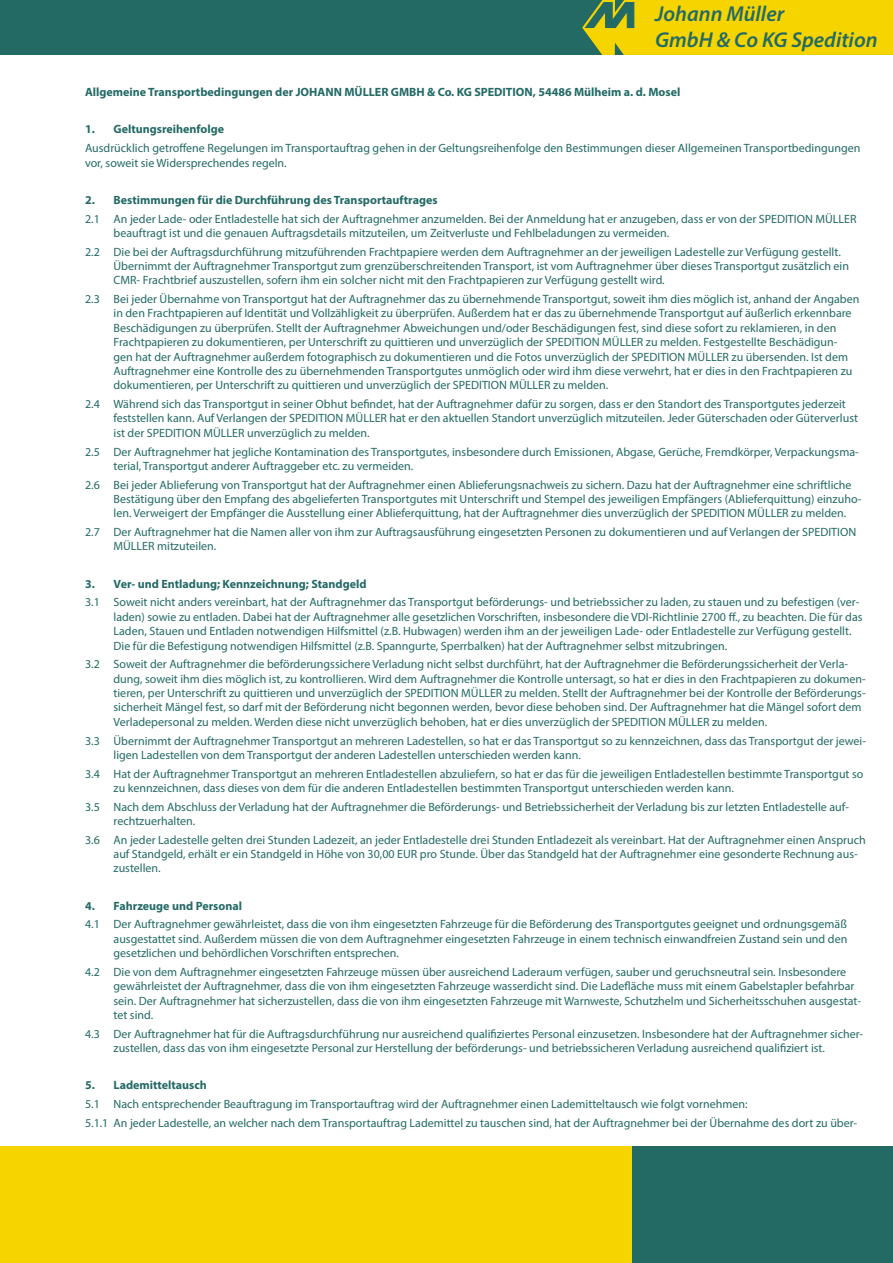
<style>
.page{position:relative;width:893px;height:1263px;background:#fff}
.page>*{position:absolute;margin:0;border:0;box-sizing:border-box;transform-origin:0 0}
.t1{font:italic 600 21.6px/26px "Myriad Pro";color:#236a65}
.t2{font:12px/14.4px "Myriad Pro";color:#236a65}
.t3{font:700 12px "Myriad Pro";color:#236a65}
</style>
<div class="page">
<div style="left:0;top:0;width:893px;height:55px;background:#236a65"></div>
<svg style="left:582px;top:0;width:311px;height:55px;background:#e3ca08"></svg>
<div style="left:631px;top:1146px;width:262px;height:117px;background:#236a65"></div>
<div style="left:0;top:1146px;width:631px;height:117px;background:#f6d400"></div>
<h1 class="t1" style="left:655px;top:0;width:224px">Johann Müller<br>GmbH &amp; Co KG Spedition</h1>
<p class="t3" style="left:85px;top:84px;width:597px">Allgemeine Transportbedingungen der JOHANN MÜLLER GMBH &amp; Co. KG SPEDITION, 54486 Mülheim a. d. Mosel</p>
<p class="t3" style="left:85px;top:122px;width:141px">1. Geltungsreihenfolge</p>
<p class="t2" style="left:85px;top:141px;width:777px">Ausdrücklich getroffene Regelungen im Transportauftrag gehen in der Geltungsreihenfolge den Bestimmungen dieser Allgemeinen Transportbedingungen vor, soweit sie Widersprechendes regeln.</p>
<p class="t3" style="left:85px;top:192px;width:354px">2. Bestimmungen für die Durchführung des Transportauftrages</p>
<p class="t2" style="left:114px;top:211px;width:744px;text-indent:-28px">2.1 An jeder Lade- oder Entladestelle hat sich der Auftragnehmer anzumelden. Bei der Anmeldung hat er anzugeben, dass er von der SPEDITION MÜLLER beauftragt ist und die genauen Auftragsdetails mitzuteilen, um Zeitverluste und Fehlbeladungen zu vermeiden.</p>
<p class="t2" style="left:114px;top:244px;width:737px;text-indent:-28px">2.2 Die bei der Auftragsdurchführung mitzuführenden Frachtpapiere werden dem Auftragnehmer an der jeweiligen Ladestelle zur Verfügung gestellt.<br>Übernimmt der Auftragnehmer Transportgut zum grenzüberschreitenden Transport, ist vom Auftragnehmer über dieses Transportgut zusätzlich ein<br>CMR- Frachtbrief auszustellen, sofern ihm ein solcher nicht mit den Frachtpapieren zur Verfügung gestellt wird.</p>
<p class="t2" style="left:114px;top:292px;width:747px;text-indent:-28px">2.3 Bei jeder Übernahme von Transportgut hat der Auftragnehmer das zu übernehmende Transportgut, soweit ihm dies möglich ist, anhand der Angaben in den Frachtpapieren auf Identität und Vollzähligkeit zu überprüfen. Außerdem hat er das zu übernehmende Transportgut auf äußerlich erkennbare Beschädigungen zu überprüfen. Stellt der Auftragnehmer Abweichungen und/oder Beschädigungen fest, sind diese sofort zu reklamieren, in den Frachtpapieren zu dokumentieren, per Unterschrift zu quittieren und unverzüglich der SPEDITION MÜLLER zu melden. Festgestellte Beschädigun&shy;gen hat der Auftragnehmer außerdem fotographisch zu dokumentieren und die Fotos unverzüglich der SPEDITION MÜLLER zu übersenden. Ist dem Auftragnehmer eine Kontrolle des zu übernehmenden Transportgutes unmöglich oder wird ihm diese verwehrt, hat er dies in den Frachtpapieren zu dokumentieren, per Unterschrift zu quittieren und unverzüglich der SPEDITION MÜLLER zu melden.</p>
<p class="t2" style="left:114px;top:397px;width:746px;text-indent:-28px">2.4 Während sich das Transportgut in seiner Obhut befindet, hat der Auftragnehmer dafür zu sorgen, dass er den Standort des Transportgutes jederzeit feststellen kann. Auf Verlangen der SPEDITION MÜLLER hat er den aktuellen Standort unverzüglich mitzuteilen. Jeder Güterschaden oder Güterverlust ist der SPEDITION MÜLLER unverzüglich zu melden.</p>
<p class="t2" style="left:114px;top:444px;width:747px;text-indent:-28px">2.5 Der Auftragnehmer hat jegliche Kontamination des Transportgutes, insbesondere durch Emissionen, Abgase, Gerüche, Fremdkörper, Verpackungsma&shy;terial, Transportgut anderer Auftraggeber etc. zu vermeiden.</p>
<p class="t2" style="left:114px;top:477px;width:749px;text-indent:-28px">2.6 Bei jeder Ablieferung von Transportgut hat der Auftragnehmer einen Ablieferungsnachweis zu sichern. Dazu hat der Auftragnehmer eine schriftliche<br>Bestätigung über den Empfang des abgelieferten Transportgutes mit Unterschrift und Stempel des jeweiligen Empfängers (Ablieferquittung) einzuho&shy;len. Verweigert der Empfänger die Ausstellung einer Ablieferquittung, hat der Auftragnehmer dies unverzüglich der SPEDITION MÜLLER zu melden.</p>
<p class="t2" style="left:114px;top:525px;width:744px;text-indent:-28px">2.7 Der Auftragnehmer hat die Namen aller von ihm zur Auftragsausführung eingesetzten Personen zu dokumentieren und auf Verlangen der SPEDITION<br>MÜLLER mitzuteilen.</p>
<p class="t3" style="left:85px;top:576px;width:283px">3. Ver- und Entladung; Kennzeichnung; Standgeld</p>
<p class="t2" style="left:114px;top:595px;width:750px;text-indent:-28px">3.1 Soweit nicht anders vereinbart, hat der Auftragnehmer das Transportgut beförderungs- und betriebssicher zu laden, zu stauen und zu befestigen (ver&shy;laden) sowie zu entladen. Dabei hat der Auftragnehmer alle gesetzlichen Vorschriften, insbesondere die VDI-Richtlinie 2700 ff., zu beachten. Die für das Laden, Stauen und Entladen notwendigen Hilfsmittel (z.B. Hubwagen) werden ihm an der jeweiligen Lade- oder Entladestelle zur Verfügung gestellt.<br>Die für die Befestigung notwendigen Hilfsmittel (z.B. Spanngurte, Sperrbalken) hat der Auftragnehmer selbst mitzubringen.</p>
<p class="t2" style="left:114px;top:657px;width:754px;text-indent:-28px">3.2 Soweit der Auftragnehmer die beförderungssichere Verladung nicht selbst durchführt, hat der Auftragnehmer die Beförderungssicherheit der Verla&shy;dung, soweit ihm dies möglich ist, zu kontrollieren. Wird dem Auftragnehmer die Kontrolle untersagt, so hat er dies in den Frachtpapieren zu dokumen&shy;tieren, per Unterschrift zu quittieren und unverzüglich der SPEDITION MÜLLER zu melden. Stellt der Auftragnehmer bei der Kontrolle der Beförderungs&shy;sicherheit Mängel fest, so darf mit der Beförderung nicht begonnen werden, bevor diese behoben sind. Der Auftragnehmer hat die Mängel sofort dem Verladepersonal zu melden. Werden diese nicht unverzüglich behoben, hat er dies unverzüglich der SPEDITION MÜLLER zu melden.</p>
<p class="t2" style="left:114px;top:733px;width:754px;text-indent:-28px">3.3 Übernimmt der Auftragnehmer Transportgut an mehreren Ladestellen, so hat er das Transportgut so zu kennzeichnen, dass das Transportgut der jewei&shy;ligen Ladestellen von dem Transportgut der anderen Ladestellen unterschieden werden kann.</p>
<p class="t2" style="left:114px;top:766px;width:751px;text-indent:-28px">3.4 Hat der Auftragnehmer Transportgut an mehreren Entladestellen abzuliefern, so hat er das für die jeweiligen Entladestellen bestimmte Transportgut so zu kennzeichnen, dass dieses von dem für die anderen Entladestellen bestimmten Transportgut unterschieden werden kann.</p>
<p class="t2" style="left:114px;top:799px;width:737px;text-indent:-28px">3.5 Nach dem Abschluss der Verladung hat der Auftragnehmer die Beförderungs- und Betriebssicherheit der Verladung bis zur letzten Entladestelle auf&shy;rechtzuerhalten.</p>
<p class="t2" style="left:114px;top:832px;width:754px;text-indent:-28px">3.6 An jeder Ladestelle gelten drei Stunden Ladezeit, an jeder Entladestelle drei Stunden Entladezeit als vereinbart. Hat der Auftragnehmer einen Anspruch auf Standgeld, erhält er ein Standgeld in Höhe von 30,00 EUR pro Stunde. Über das Standgeld hat der Auftragnehmer eine gesonderte Rechnung aus&shy;zustellen.</p>
<p class="t3" style="left:85px;top:898px;width:159px">4. Fahrzeuge und Personal</p>
<p class="t2" style="left:114px;top:917px;width:735px;text-align:justify;text-indent:-28px">4.1 Der Auftragnehmer gewährleistet, dass die von ihm eingesetzten Fahrzeuge für die Beförderung des Transportgutes geeignet und ordnungsgemäß ausgestattet sind. Außerdem müssen die von dem Auftragnehmer eingesetzten Fahrzeuge in einem technisch einwandfreien Zustand sein und den gesetzlichen und behördlichen Vorschriften entsprechen.</p>
<p class="t2" style="left:114px;top:964px;width:749px;text-indent:-28px">4.2 Die von dem Auftragnehmer eingesetzten Fahrzeuge müssen über ausreichend Laderaum verfügen, sauber und geruchsneutral sein. Insbesondere gewährleistet der Auftragnehmer, dass die von ihm eingesetzten Fahrzeuge wasserdicht sind. Die Ladefläche muss mit einem Gabelstapler befahrbar sein. Der Auftragnehmer hat sicherzustellen, dass die von ihm eingesetzten Fahrzeuge mit Warnweste, Schutzhelm und Sicherheitsschuhen ausgestat&shy;tet sind.</p>
<p class="t2" style="left:114px;top:1026px;width:751px;text-indent:-29px">4.3 Der Auftragnehmer hat für die Auftragsdurchführung nur ausreichend qualifiziertes Personal einzusetzen. Insbesondere hat der Auftragnehmer sicher&shy;zustellen, dass das von ihm eingesetzte Personal zur Herstellung der beförderungs- und betriebssicheren Verladung ausreichend qualifiziert ist.</p>
<p class="t3" style="left:85px;top:1077px;width:123px">5. Lademitteltausch</p>
<p class="t2" style="left:85px;top:1094px;width:774px;line-height:18.6px">5.1 Nach entsprechender Beauftragung im Transportauftrag wird der Auftragnehmer einen Lademitteltausch wie folgt vornehmen:<br>5.1.1 An jeder Ladestelle, an welcher nach dem Transportauftrag Lademittel zu tauschen sind, hat der Auftragnehmer bei der Übernahme des dort zu über-</p>
</div>
